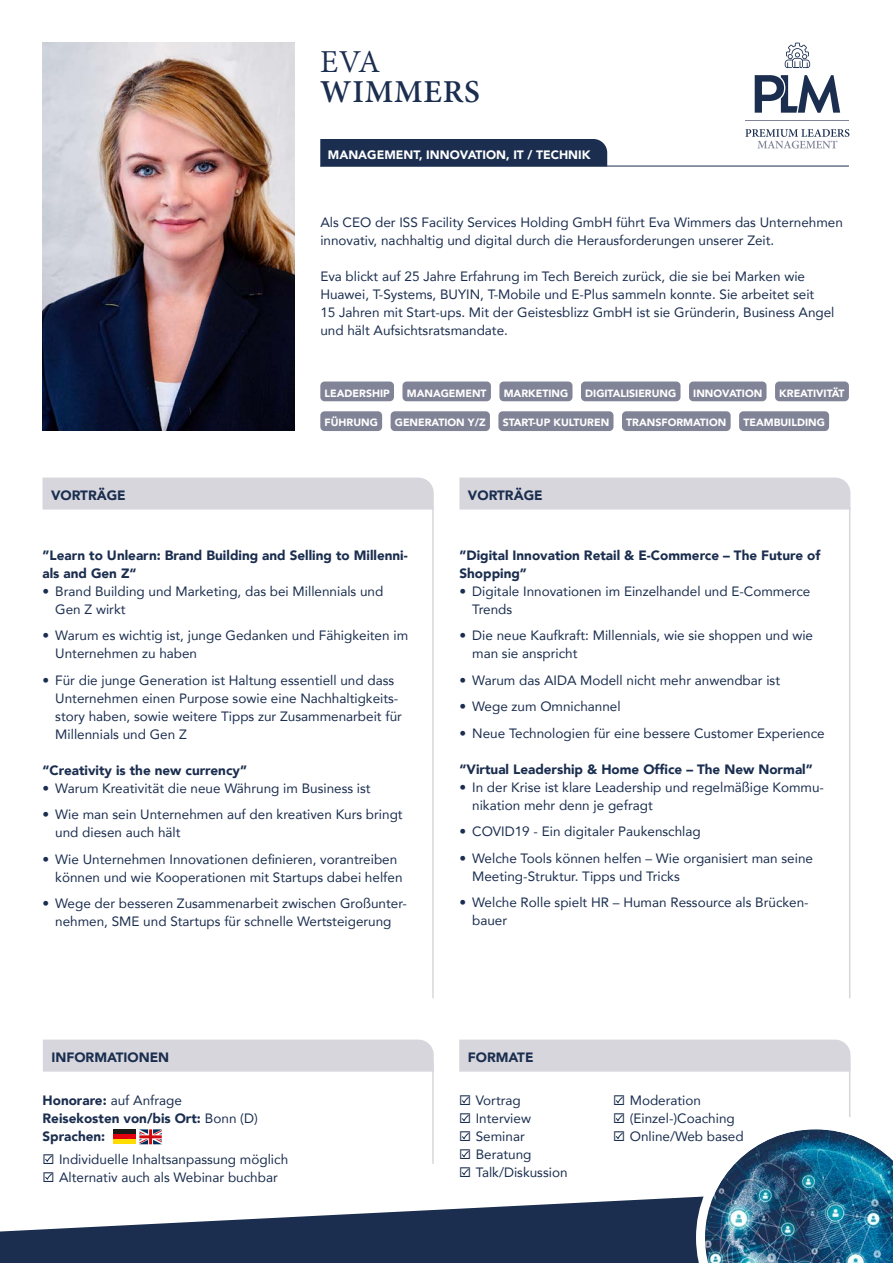
<style>
.page{position:relative;width:893px;height:1263px;background:#fff}
.page>*{position:absolute;margin:0;border:0;box-sizing:border-box;transform-origin:0 0}
.t1{font:700 39px "Adobe Thai";letter-spacing:.02em;color:#1b2e4f}
.t2{font:39px "Adobe Thai";color:#1b2e4f}
.t3{font:13.5px/18px "Avenir";color:#1b2e4f}
.t4{font:900 13.5px/18px "Avenir";color:#1b2e4f}
.t5{font:900 12.15px "Avenir";color:#fff}
.t6{font:900 10.5px "Avenir";color:#fff}
.s1{font-weight:400}
</style>
<div class="page">
<div style="left:402px;top:381px;width:89px;height:20px;background:#818497;border-radius:4px"></div>
<div style="left:498px;top:411px;width:115px;height:20px;background:#818497;border-radius:4px"></div>
<div style="left:622px;top:411px;width:109px;height:20px;background:#818497;border-radius:4px"></div>
<div style="left:739px;top:411px;width:90px;height:20px;background:#818497;border-radius:4px"></div>
<div style="left:581px;top:381px;width:99px;height:20px;background:#818497;border-radius:4px"></div>
<div style="left:689px;top:381px;width:77px;height:20px;background:#818497;border-radius:4px"></div>
<div style="left:775px;top:381px;width:74px;height:20px;background:#818497;border-radius:4px"></div>
<div style="left:320px;top:381px;width:74px;height:20px;background:#818497;border-radius:4px"></div>
<div style="left:320px;top:411px;width:62px;height:20px;background:#818497;border-radius:4px"></div>
<div style="left:499px;top:381px;width:73px;height:20px;background:#818497;border-radius:4px"></div>
<div style="left:391px;top:411px;width:99px;height:20px;background:#818497;border-radius:4px"></div>
<div style="left:320px;top:139px;width:287px;height:27px;background:#1b2e4f"></div>
<hr style="left:320px;top:166px;width:529px;height:1px;background:#1b2e4f">
<div style="left:43px;top:478px;width:391px;height:32px;background:#d7d6dd"></div>
<div style="left:459px;top:478px;width:391px;height:32px;background:#d7d6dd"></div>
<hr style="left:432px;top:507px;width:2px;height:491px;background:#d7d6dd">
<hr style="left:849px;top:507px;width:1px;height:491px;background:#d7d6dd">
<img style="left:43px;top:43px;width:252px;height:388px">
<svg style="left:0;top:1197px;width:696px;height:66px;fill:#1b2e4f"></svg>
<img style="left:696px;top:1129px;width:197px;height:134px">
<div style="left:43px;top:1039px;width:391px;height:32px;background:#d7d6dd"></div>
<div style="left:459px;top:1039px;width:391px;height:32px;background:#d7d6dd"></div>
<hr style="left:432px;top:1061px;width:2px;height:103px;background:#d7d6dd">
<hr style="left:849px;top:1057px;width:1px;height:60px;background:#d7d6dd">
<svg style="left:745px;top:129px;width:104px;height:19px"></svg>
<hr style="left:746px;top:120px;width:103px;height:1px;background:#818497">
<svg style="left:755px;top:75px;width:85px;height:38px"></svg>
<svg style="left:785px;top:43px;width:25px;height:25px"></svg>
<div style="left:113px;top:1129px;width:23px;height:5px;background:#1a1a18"></div>
<div style="left:113px;top:1139px;width:23px;height:5px;background:#fd0"></div>
<div style="left:113px;top:1134px;width:23px;height:5px;background:#e3000f"></div>
<svg style="left:139px;top:1129px;width:23px;height:15px"></svg>
<svg style="left:45px;top:1155px;width:7px;height:7px"></svg>
<svg style="left:45px;top:1173px;width:7px;height:7px"></svg>
<svg style="left:462px;top:1097px;width:7px;height:7px"></svg>
<svg style="left:615px;top:1097px;width:8px;height:7px"></svg>
<svg style="left:615px;top:1115px;width:8px;height:7px"></svg>
<svg style="left:615px;top:1132px;width:8px;height:8px"></svg>
<svg style="left:462px;top:1115px;width:7px;height:7px"></svg>
<svg style="left:462px;top:1133px;width:7px;height:7px"></svg>
<svg style="left:462px;top:1151px;width:7px;height:7px"></svg>
<svg style="left:462px;top:1169px;width:7px;height:7px"></svg>
<h1 class="t2" style="left:320px;top:36px;width:61px">EVA</h1>
<h1 class="t1" style="left:320px;top:66px;width:161px">WIMMERS</h1>
<p class="t5" style="left:328px;top:144px;width:264px">MANAGEMENT, INNOVATION, IT / TECHNIK</p>
<p class="t3" style="left:320px;top:213px;width:524px">Als CEO der ISS Facility Services Holding GmbH führt Eva Wimmers das Unternehmen innovativ, nachhaltig und digital durch die Herausforderungen unserer Zeit.</p>
<p class="t3" style="left:320px;top:267px;width:516px">Eva blickt auf 25 Jahre Erfahrung im Tech Bereich zurück, die sie bei Marken wie Huawei, T-Systems, BUYIN, T-Mobile und E-Plus sammeln konnte. Sie arbeitet seit<br>15 Jahren mit Start-ups. Mit der Geistesblizz GmbH ist sie Gründerin, Business Angel und hält Aufsichtsratsmandate.</p>
<p class="t6" style="left:325px;top:384px;width:67px">LEADERSHIP</p>
<p class="t6" style="left:585px;top:384px;width:93px">DIGITALISIERUNG</p>
<p class="t6" style="left:693px;top:384px;width:71px">INNOVATION</p>
<p class="t6" style="left:779px;top:384px;width:67px">KREATIVITÄT</p>
<p class="t6" style="left:325px;top:414px;width:55px">FÜHRUNG</p>
<p class="t6" style="left:407px;top:384px;width:81px">MANAGEMENT</p>
<p class="t6" style="left:504px;top:384px;width:66px">MARKETING</p>
<p class="t6" style="left:395px;top:414px;width:92px">GENERATION Y/Z</p>
<p class="t6" style="left:503px;top:414px;width:108px">START-UP KULTUREN</p>
<p class="t6" style="left:626px;top:414px;width:102px">TRANSFORMATION</p>
<p class="t6" style="left:743px;top:414px;width:83px">TEAMBUILDING</p>
<p class="t4" style="left:51px;top:485px;width:76px">VORTRÄGE</p>
<p class="t4" style="left:468px;top:485px;width:76px">VORTRÄGE</p>
<p class="t4" style="left:43px;top:546px;width:367px">”Learn to Unlearn: Brand Building and Selling to Millenni&shy;als and Gen Z“</p>
<p class="t3" style="left:55px;top:582px;width:330px;text-indent:-13px">• Brand Building und Marketing, das bei Millennials und<br>Gen Z wirkt</p>
<p class="t3" style="left:55px;top:626px;width:354px;text-indent:-13px">• Warum es wichtig ist, junge Gedanken und Fähigkeiten im<br>Unternehmen zu haben</p>
<p class="t3" style="left:55px;top:671px;width:348px;text-indent:-13px">• Für die junge Generation ist Haltung essentiell und dass Unternehmen einen Purpose sowie eine Nachhaltigkeits&shy;story haben, sowie weitere Tipps zur Zusammenarbeit für Millennials und Gen Z</p>
<p class="t4" style="left:43px;top:761px;width:206px">“Creativity is the new currency”</p>
<p class="t3" style="left:43px;top:779px;width:330px">• Warum Kreativität die neue Währung im Business ist</p>
<p class="t3" style="left:55px;top:805px;width:349px;text-indent:-13px">• Wie man sein Unternehmen auf den kreativen Kurs bringt und diesen auch hält</p>
<p class="t3" style="left:55px;top:850px;width:349px;text-indent:-13px">• Wie Unternehmen Innovationen definieren, vorantreiben können und wie Kooperationen mit Startups dabei helfen</p>
<p class="t3" style="left:43px;top:894px;width:366px;text-align:center">• Wege der besseren Zusammenarbeit zwischen Großunter&shy;nehmen, SME und Startups für schnelle Wertsteigerung</p>
<p class="t4" style="left:459px;top:546px;width:362px">”Digital Innovation Retail &amp; E-Commerce – The Future of<br>Shopping”</p>
<p class="t3" style="left:472px;top:582px;width:340px;text-indent:-13px">• Digitale Innovationen im Einzelhandel und E-Commerce<br>Trends</p>
<p class="t3" style="left:472px;top:626px;width:342px;text-indent:-13px">• Die neue Kaufkraft: Millennials, wie sie shoppen und wie man sie anspricht</p>
<p class="t3" style="left:459px;top:671px;width:322px">• Warum das AIDA Modell nicht mehr anwendbar ist</p>
<p class="t3" style="left:459px;top:697px;width:163px">• Wege zum Omnichannel</p>
<p class="t3" style="left:459px;top:724px;width:367px">• Neue Technologien für eine bessere Customer Experience</p>
<p class="t4" style="left:459px;top:760px;width:355px">“Virtual Leadership &amp; Home Office – The New Normal”</p>
<p class="t3" style="left:472px;top:778px;width:353px;text-indent:-13px">• In der Krise ist klare Leadership und regelmäßige Kommu&shy;nikation mehr denn je gefragt</p>
<p class="t3" style="left:459px;top:822px;width:243px">• COVID19 - Ein digitaler Paukenschlag</p>
<p class="t3" style="left:472px;top:849px;width:342px;text-indent:-13px">• Welche Tools können helfen – Wie organisiert man seine<br>Meeting-Struktur. Tipps und Tricks</p>
<p class="t3" style="left:472px;top:893px;width:338px;text-indent:-13px">• Welche Rolle spielt HR – Human Ressource als Brücken&shy;bauer</p>
<p class="t4" style="left:51px;top:1047px;width:119px">INFORMATIONEN</p>
<p class="t4" style="left:468px;top:1047px;width:67px">FORMATE</p>
<p class="t4" style="left:43px;top:1091px;width:217px">Honorare: <span class="s1">auf Anfrage<br></span>Reisekosten von/bis Ort: <span class="s1">Bonn (D)<br></span>Sprachen:</p>
<p class="t3" style="left:43px;top:1149px;width:247px">◻ Individuelle Inhaltsanpassung möglich</p>
<p class="t3" style="left:43px;top:1167px;width:237px">◻ Alternativ auch als Webinar buchbar</p>
<p class="t3" style="left:459px;top:1091px;width:63px">◻ Vortrag</p>
<p class="t3" style="left:459px;top:1109px;width:73px">◻ Interview</p>
<p class="t3" style="left:459px;top:1127px;width:67px">◻ Seminar</p>
<p class="t3" style="left:459px;top:1145px;width:74px">◻ Beratung</p>
<p class="t3" style="left:459px;top:1163px;width:110px">◻ Talk/Diskussion</p>
<p class="t3" style="left:613px;top:1091px;width:89px">◻ Moderation</p>
<p class="t3" style="left:613px;top:1109px;width:123px">◻ (Einzel-)Coaching</p>
<p class="t3" style="left:613px;top:1127px;width:132px">◻ Online/Web based</p>
</div>
